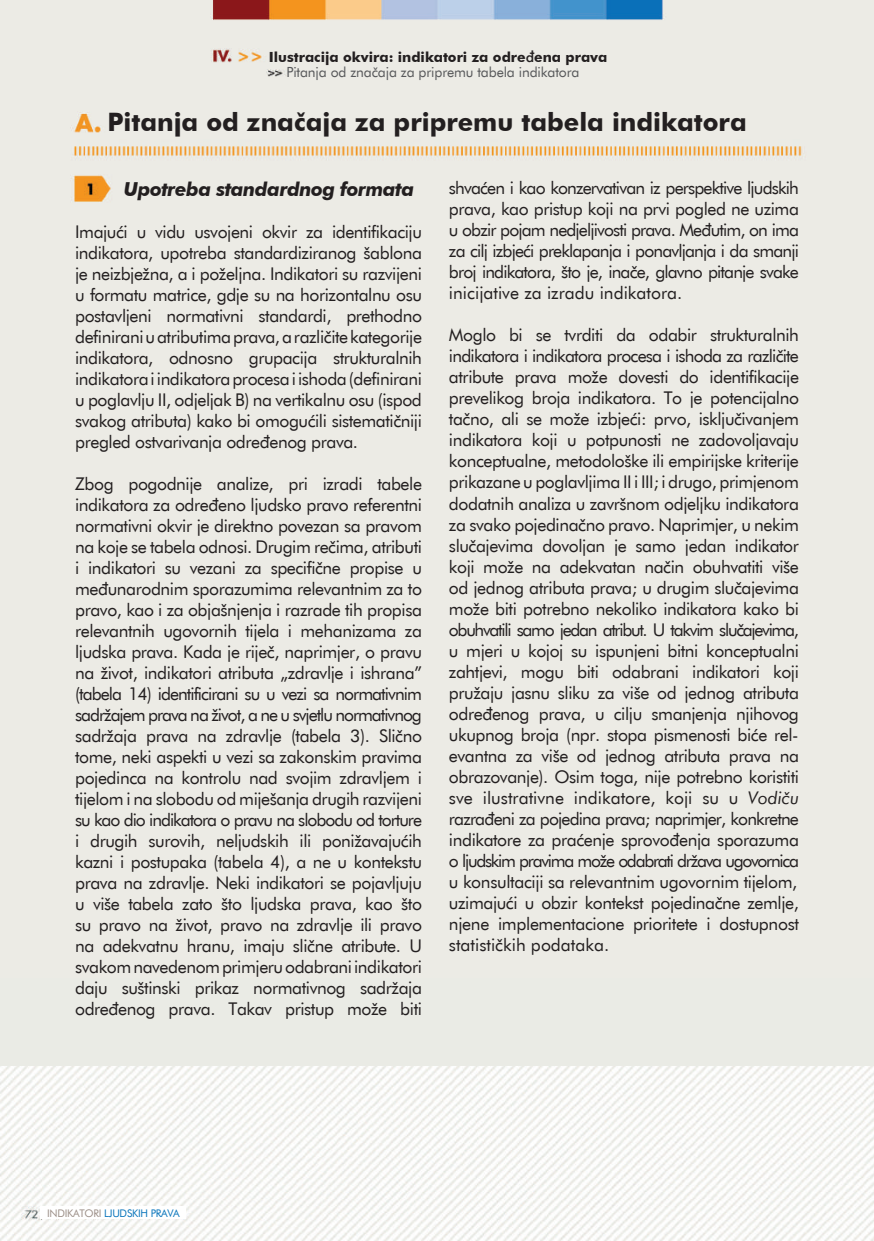
<style>
.page{position:relative;width:874px;height:1241px;background:#fff}
.page>*{position:absolute;margin:0;border:0;box-sizing:border-box;transform-origin:0 0}
.t1{font:700 25.38px "Futura BT";color:#231f20}
.t2{font:italic 700 19.25px "Futura BT";letter-spacing:-.025em;color:#231f20}
.t3{font:17.5px/21px "Futura BT";letter-spacing:-.025em;color:#231f20;text-align:justify}
.t4{font:700 14px/15.8px "Futura BT";color:#231f20}
.t5{font:10.5px "Futura BT";color:#0673ba}
.t6{font:10.5px "Futura BT";color:#9b8e86}
.s1{font-family:"Futura";font-weight:500}
.s2{font-weight:400;color:#57585a}
.s3{font-style:italic}
</style>
<div class="page">
<img style="left:0;top:0;width:873px;height:1240px">
<div style="left:41px;top:1206px;width:145px;height:12px;background:#fff"></div>
<div style="left:0;top:978px;width:873px;height:88px;background:#eaebe5"></div>
<p class="t4" style="left:286px;top:49px;width:322px;text-indent:-18px">Ilustracija okvira: indikatori za odre<span class="s1">đ</span>ena prava<br><span class="s2">Pitanja od značaja za pripremu tabela indikatora</span></p>
<h1 class="t1" style="left:107px;top:106px;width:640px">Pitanja od značaja za pripremu tabela indikatora</h1>
<p class="t2" style="left:124px;top:177px;width:292px">Upotreba standardnog formata</p>
<p class="t3" style="left:75px;top:221px;width:348px">Imajući u vidu usvojeni okvir za identifikaciju indikatora, upotreba standardiziranog šablona je neizbježna, a i poželjna. Indikatori su razvijeni u formatu matrice, gdje su na horizontalnu osu postavljeni normativni standardi, prethodno definirani u atributima prava, a različite kategorije indikatora, odnosno grupacija strukturalnih indikatora i indikatora procesa i ishoda (definirani u poglavlju II, odjeljak B) na vertikalnu osu (ispod svakog atributa) kako bi omogućili sistematičniji pregled ostvarivanja određenog prava.</p>
<p class="t3" style="left:75px;top:473px;width:348px">Zbog pogodnije analize, pri izradi tabele indikatora za određeno ljudsko pravo referentni normativni okvir je direktno povezan sa pravom na koje se tabela odnosi. Drugim rečima, atributi i indikatori su vezani za specifične propise u međunarodnim sporazumima relevantnim za to pravo, kao i za objašnjenja i razrade tih propisa relevantnih ugovornih tijela i mehanizama za ljudska prava. Kada je riječ, naprimjer, o pravu na život, indikatori atributa „zdravlje i ishrana” (tabela 14) identificirani su u vezi sa normativnim sadržajem prava na život, a ne u svjetlu normativnog sadržaja prava na zdravlje (tabela 3). Slično tome, neki aspekti u vezi sa zakonskim pravima pojedinca na kontrolu nad svojim zdravljem i tijelom i na slobodu od miješanja drugih razvijeni su kao dio indikatora o pravu na slobodu od torture i drugih surovih, neljudskih ili ponižavajućih kazni i postupaka (tabela 4), a ne u kontekstu prava na zdravlje. Neki indikatori se pojavljuju u više tabela zato što ljudska prava, kao što su pravo na život, pravo na zdravlje ili pravo na adekvatnu hranu, imaju slične atribute. U svakom navedenom primjeru odabrani indikatori daju suštinski prikaz normativnog sadržaja određenog prava. Takav pristup može biti</p>
<p class="t3" style="left:449px;top:177px;width:351px">shvaćen i kao konzervativan iz perspektive ljudskih prava, kao pristup koji na prvi pogled ne uzima u obzir pojam nedjeljivosti prava. Međutim, on ima za cilj izbjeći preklapanja i ponavljanja i da smanji broj indikatora, što je, inače, glavno pitanje svake inicijative za izradu indikatora.</p>
<p class="t3" style="left:449px;top:324px;width:351px">Moglo bi se tvrditi da odabir strukturalnih indikatora i indikatora procesa i ishoda za različite atribute prava može dovesti do identifikacije prevelikog broja indikatora. To je potencijalno tačno, ali se može izbjeći: prvo, isključivanjem indikatora koji u potpunosti ne zadovoljavaju konceptualne, metodološke ili empirijske kriterije prikazane u poglavljima II i III; i drugo, primjenom dodatnih analiza u završnom odjeljku indikatora za svako pojedinačno pravo. Naprimjer, u nekim slučajevima dovoljan je samo jedan indikator koji može na adekvatan način obuhvatiti više od jednog atributa prava; u drugim slučajevima može biti potrebno nekoliko indikatora kako bi obuhvatili samo jedan atribut. U takvim slučajevima, u mjeri u kojoj su ispunjeni bitni konceptualni zahtjevi, mogu biti odabrani indikatori koji pružaju jasnu sliku za više od jednog atributa određenog prava, u cilju smanjenja njihovog ukupnog broja (npr. stopa pismenosti biće rel&shy;evantna za više od jednog atributa prava na obrazovanje). Osim toga, nije potrebno koristiti sve ilustrativne indikatore, koji su u <span class="s3">Vodiču </span>razrađeni za pojedina prava; naprimjer, konkretne indikatore za praćenje sprovođenja sporazuma o ljudskim pravima može odabrati država ugovornica u konsultaciji sa relevantnim ugovornim tijelom, uzimajući u obzir kontekst pojedinačne zemlje, njene implementacione prioritete i dostupnost statističkih podataka.</p>
<p class="t6" style="left:47px;top:1206px;width:24px">indikatori</p>
<p class="t5" style="left:104px;top:1206px;width:29px">Lju dskih</p>
<p class="t5" style="left:151px;top:1206px;width:7px">prava</p>
</div>
